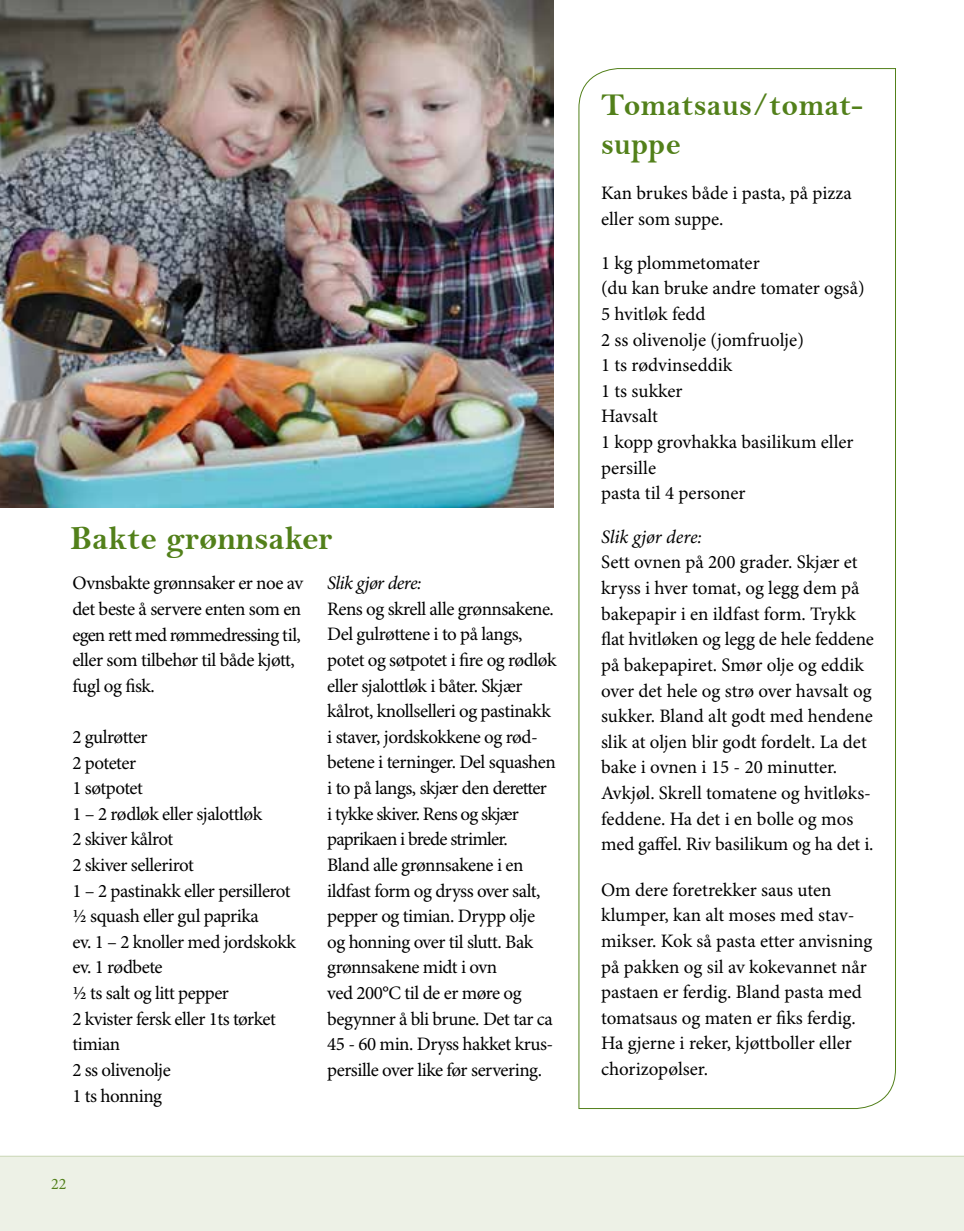
<style>
.page{position:relative;width:964px;height:1231px;background:#fff}
.page>*{position:absolute;margin:0;border:0;box-sizing:border-box;transform-origin:0 0}
.t1{font:34px "Bell MT Bold";color:#52801a}
.t2{font:32px/38.4px "Bell MT Bold";letter-spacing:.01em;color:#52801a}
.t3{font:19px/25.6px "Minion Pro";letter-spacing:-.02em;color:#000}
.t4{font:19px/25.6px "Minion Pro";color:#000}
.t5{font:italic 19px "Minion Pro";letter-spacing:-.015em;color:#000}
.t6{font:16px "Minion Pro";color:#52801a}
</style>
<div class="page">
<div style="left:0;top:1155px;width:964px;height:75px;background:#edf1e6"></div>
<svg style="left:578px;top:68px;width:318px;height:1041px"></svg>
<img style="left:0;top:0;width:554px;height:507px">
<h1 class="t1" style="left:71px;top:517px;width:263px">Bakte grønnsaker</h1>
<p class="t3" style="left:72px;top:571px;width:232px">Ovnsbakte grønnsaker er noe av det beste å servere enten som en egen rett med rømmedressing til, eller som tilbehør til både kjøtt, fugl og fisk.</p>
<p class="t3" style="left:72px;top:724px;width:225px">2 gulrøtter<br>2 poteter<br>1 søtpotet<br>1 – 2 rødløk eller sjalottløk<br>2 skiver kålrot<br>2 skiver sellerirot<br>1 – 2 pastinakk eller persillerot ½ squash eller gul paprika<br>ev. 1 – 2 knoller med jordskokk ev. 1 rødbete<br>½ ts salt og litt pepper<br>2 kvister fersk eller 1ts tørket timian<br>2 ss olivenolje<br>1 ts honning</p>
<p class="t5" style="left:327px;top:571px;width:96px">Slik gjør dere:</p>
<p class="t3" style="left:327px;top:596px;width:231px">Rens og skrell alle grønnsakene.<br>Del gulrøttene i to på langs, potet og søtpotet i fire og rødløk eller sjalottløk i båter. Skjær kålrot, knollselleri og pastinakk i staver, jordskokkene og rød&shy;betene i terninger. Del squashen i to på langs, skjær den deretter i tykke skiver. Rens og skjær paprikaen i brede strimler.<br>Bland alle grønnsakene i en ildfast form og dryss over salt, pepper og timian. Drypp olje og honning over til slutt. Bak grønnsakene midt i ovn<br>ved 200°C til de er møre og begynner å bli brune. Det tar ca<br>45 - 60 min. Dryss hakket krus&shy;persille over like før servering.</p>
<p class="t6" style="left:51px;top:1174px;width:17px">22</p>
<h2 class="t2" style="left:601px;top:86px;width:263px">Tomatsaus/tomat&shy;suppe</h2>
<p class="t4" style="left:601px;top:181px;width:252px">Kan brukes både i pasta, på pizza eller som suppe.</p>
<p class="t4" style="left:601px;top:250px;width:265px">1 kg plommetomater<br>(du kan bruke andre tomater også)<br>5 hvitløk fedd<br>2 ss olivenolje (jomfruolje)<br>1 ts rødvinseddik<br>1 ts sukker<br>Havsalt<br>1 kopp grovhakka basilikum eller persille<br>pasta til 4 personer</p>
<p class="t5" style="left:601px;top:525px;width:103px">Slik gjør dere:</p>
<p class="t3" style="left:601px;top:550px;width:274px">Sett ovnen på 200 grader. Skjær et kryss i hver tomat, og legg dem på bakepapir i en ildfast form. Trykk flat hvitløken og legg de hele feddene på bakepapiret. Smør olje og eddik over det hele og strø over havsalt og sukker. Bland alt godt med hendene slik at oljen blir godt fordelt. La det bake i ovnen i 15 - 20 minutter.<br>Avkjøl. Skrell tomatene og hvitløks&shy;feddene. Ha det i en bolle og mos med gaffel. Riv basilikum og ha det i.</p>
<p class="t4" style="left:601px;top:877px;width:273px">Om dere foretrekker saus uten klumper, kan alt moses med stav&shy;mikser. Kok så pasta etter anvisning på pakken og sil av kokevannet når pastaen er ferdig. Bland pasta med tomatsaus og maten er fiks ferdig.<br>Ha gjerne i reker, kjøttboller eller chorizopølser.</p>
</div>
